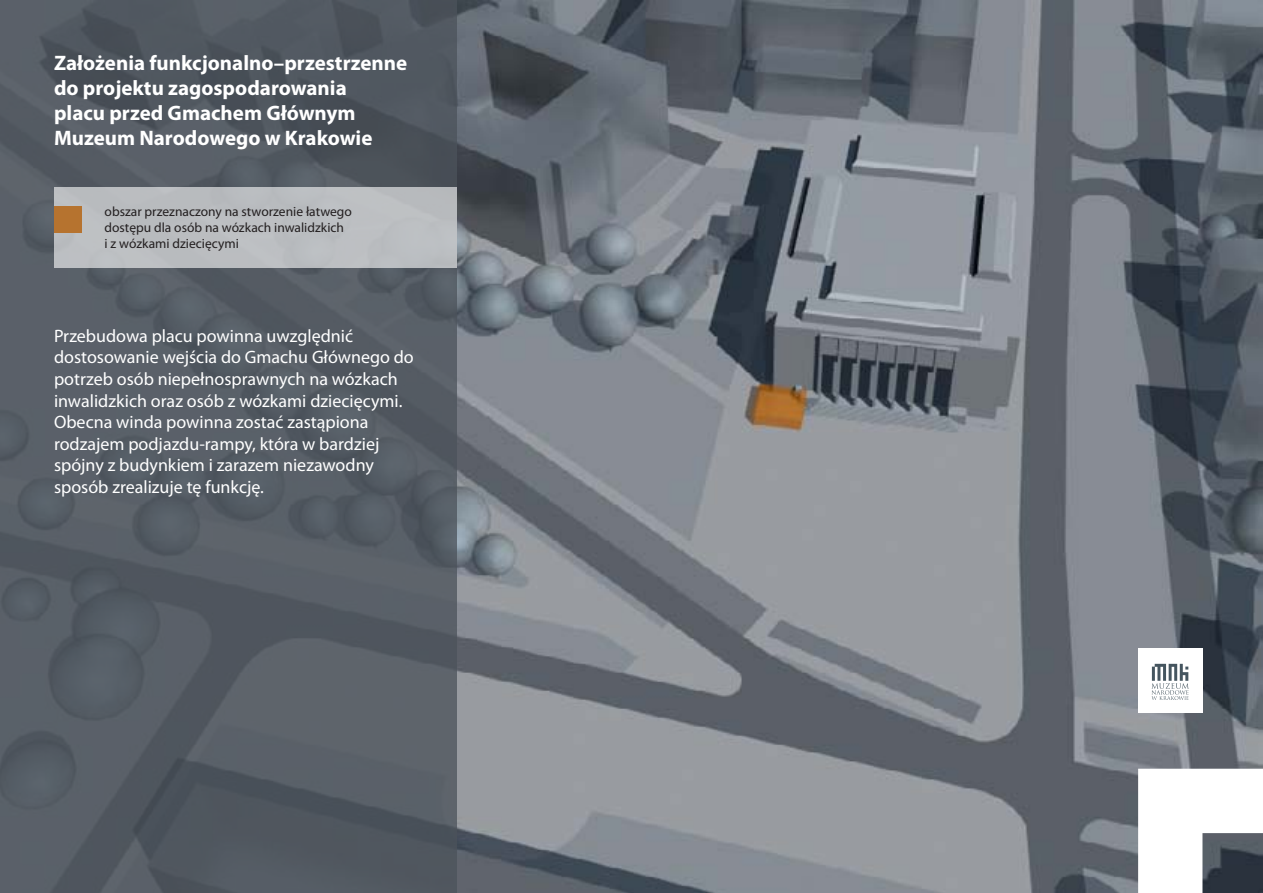
<style>
.page{position:relative;width:1263px;height:893px;background:#fff}
.page>*{position:absolute;margin:0;border:0;box-sizing:border-box;transform-origin:0 0}
.t1{font:700 21px/25.2px "Myriad Pro";color:#fff}
.t2{font:18px/21.6px "Myriad Pro";color:#fff}
.t3{font:13.5px/16.2px "Myriad Pro";color:#231f20}
</style>
<div class="page">
<img style="left:456px;top:0;width:807px;height:893px">
<svg style="left:0;top:0;width:456px;height:893px;background:#545b63"></svg>
<svg style="left:1138px;top:769px;width:125px;height:124px"></svg>
<div style="left:1138px;top:648px;width:64px;height:65px;background:#fff"></div>
<svg style="left:1151px;top:664px;width:38px;height:36px"></svg>
<div style="left:54px;top:187px;width:402px;height:81px;background:#bbbdc1"></div>
<div style="left:54px;top:207px;width:27px;height:26px;background:#b6732f"></div>
<p class="t1" style="left:54px;top:49px;width:355px">Założenia funkcjonalno–przestrzenne do projektu zagospodarowania<br>placu przed Gmachem Głównym<br>Muzeum Narodowego w Krakowie</p>
<p class="t3" style="left:105px;top:203px;width:249px">obszar przeznaczony na stworzenie łatwego dostępu dla osób na wózkach inwalidzkich<br>i z wózkami dziecięcymi</p>
<p class="t2" style="left:54px;top:325px;width:361px">Przebudowa placu powinna uwzględnić dostosowanie wejścia do Gmachu Głównego do potrzeb osób niepełnosprawnych na wózkach inwalidzkich oraz osób z wózkami dziecięcymi.<br>Obecna winda powinna zostać zastąpiona rodzajem podjazdu-rampy, która w bardziej spójny z budynkiem i zarazem niezawodny sposób zrealizuje tę funkcję.</p>
</div>
